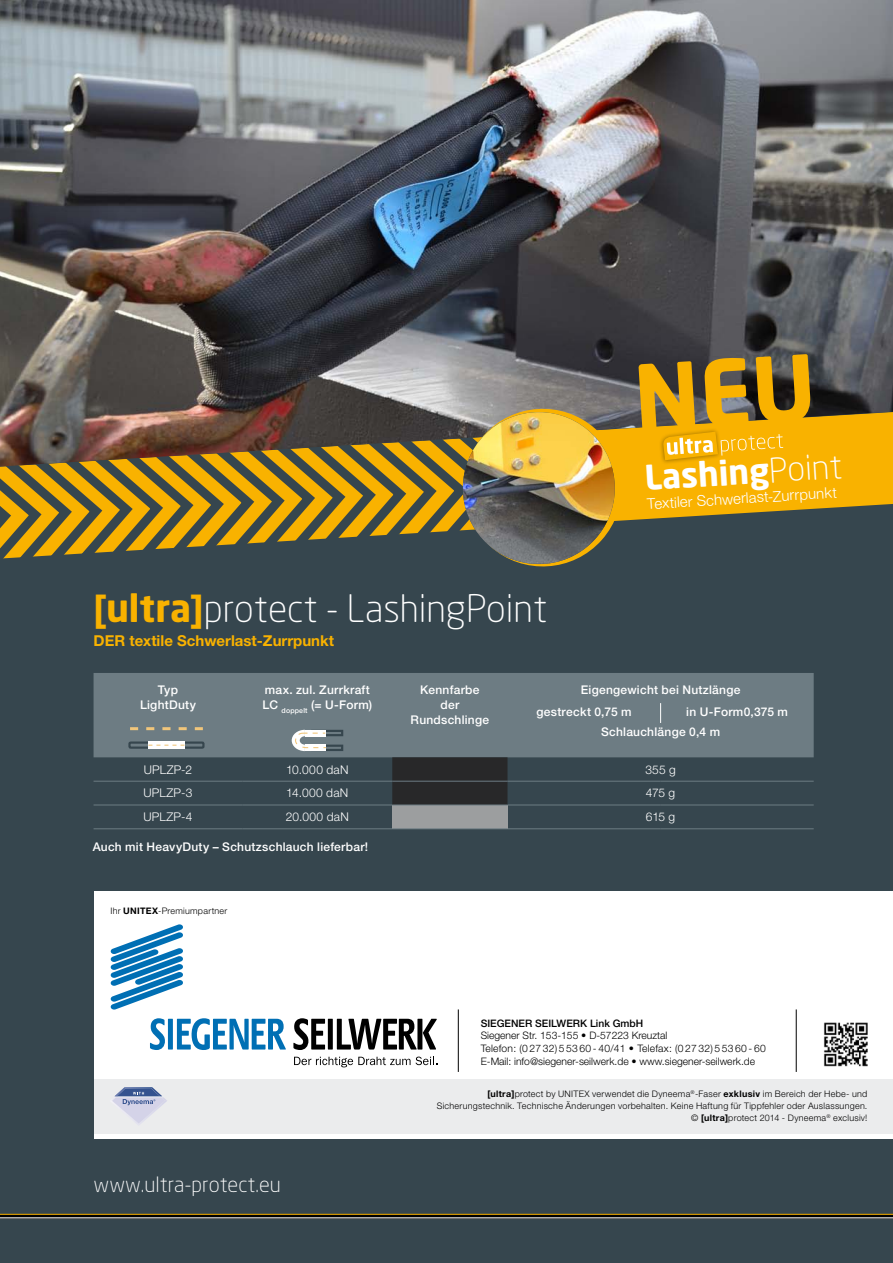
<style>
.page{position:relative;width:893px;height:1263px;background:#36464e}
.page>*{position:absolute;margin:0;border:0;box-sizing:border-box;transform-origin:0 0}
.t1{font:300 37.5px "Neo Sans";color:#fff}
.t2{font:700 33.75px "Neo Sans";color:#fff}
.t3{font:300 21px "Neo Sans";color:#fff}
.t4{font:700 15px "Helvetica Neue LT Std";color:#f9b200}
.t5{font:300 14.85px "Helvetica Neue LT Std";color:#fff}
.t6{font:500 12px/15px "Helvetica Neue LT Std";letter-spacing:.02em;color:#fff}
.t7{font:300 12px "Helvetica Neue LT Std";letter-spacing:.02em;color:#fff}
.t8{font:300 10.35px/12.9px "Helvetica Neue LT Std";color:#000}
.t9{font:500 10.35px "Helvetica Neue LT Std";color:#000}
.t10{font:300 9px/12px "Helvetica Neue LT Std";letter-spacing:.03em;color:#000;text-align:right}
.s1{font-weight:300}
.s2{font-family:"Helvetica Neue LT Std";font-weight:700;color:#f9b200}
.s3{font-weight:700;color:#f9b200}
.s4{font-weight:700}
</style>
<div class="page">
<svg style="left:631px;top:466px;width:262px;height:54px;background:#dba10b"></svg>
<img style="left:0;top:0;width:893px;height:466px">
<div style="left:94px;top:892px;width:799px;height:247px;background:#fff"></div>
<div style="left:94px;top:1079px;width:799px;height:55px;background:#ebeced"></div>
<hr style="left:0;top:1214px;width:893px;height:4px;background:#000">
<hr style="left:0;top:1214px;width:893px;height:1px;background:#f9b200">
<hr style="left:0;top:1217px;width:893px;height:1px;background:#fff">
<svg style="left:0;top:390px;width:631px;height:177px"></svg>
<img style="left:463px;top:412px;width:152px;height:152px">
<div style="left:659px;top:427px;width:63px;height:38px;background:#000;opacity:.38"></div>
<div style="left:94px;top:673px;width:720px;height:84px;background:#6d7c83"></div>
<svg style="left:392px;top:757px;width:115px;height:48px;background:#29292b"></svg>
<div style="left:392px;top:805px;width:115px;height:24px;background:#9c9e9f"></div>
<hr style="left:94px;top:781px;width:148px;height:1px;background:#6d7c83">
<hr style="left:242px;top:781px;width:150px;height:1px;background:#6d7c83">
<hr style="left:392px;top:781px;width:115px;height:1px;background:#6d7c83">
<hr style="left:507px;top:781px;width:154px;height:1px;background:#6d7c83">
<hr style="left:661px;top:781px;width:153px;height:1px;background:#6d7c83">
<hr style="left:94px;top:805px;width:148px;height:1px;background:#6d7c83">
<hr style="left:242px;top:805px;width:150px;height:1px;background:#6d7c83">
<hr style="left:392px;top:805px;width:115px;height:1px;background:#6d7c83">
<hr style="left:507px;top:805px;width:154px;height:1px;background:#6d7c83">
<hr style="left:661px;top:805px;width:153px;height:1px;background:#6d7c83">
<hr style="left:94px;top:828px;width:148px;height:1px;background:#6d7c83">
<hr style="left:242px;top:828px;width:150px;height:1px;background:#6d7c83">
<hr style="left:392px;top:828px;width:115px;height:1px;background:#6d7c83">
<hr style="left:507px;top:828px;width:154px;height:1px;background:#6d7c83">
<hr style="left:661px;top:828px;width:153px;height:1px;background:#6d7c83">
<svg style="left:660px;top:703px;width:1px;height:20px"></svg>
<svg style="left:130px;top:727px;width:73px;height:3px"></svg>
<div style="left:128px;top:741px;width:77px;height:8px;border:2px solid #36464e"></div>
<div style="left:148px;top:741px;width:37px;height:8px;background:#fff"></div>
<svg style="left:148px;top:745px;width:37px;height:1px"></svg>
<svg style="left:292px;top:728px;width:52px;height:24px"></svg>
<svg style="left:112px;top:1087px;width:55px;height:37px"></svg>
<svg style="left:110px;top:924px;width:73px;height:86px"></svg>
<svg style="left:150px;top:1018px;width:15px;height:32px"></svg>
<div style="left:168px;top:1019px;width:5px;height:30px;background:#006fb4"></div>
<svg style="left:177px;top:1018px;width:109px;height:32px"></svg>
<svg style="left:293px;top:1018px;width:32px;height:32px"></svg>
<div style="left:328px;top:1019px;width:5px;height:30px;background:#000"></div>
<svg style="left:337px;top:1019px;width:100px;height:30px"></svg>
<svg style="left:294px;top:1056px;width:143px;height:11px"></svg>
<hr style="left:458px;top:1009px;width:1px;height:63px;background:#000">
<hr style="left:796px;top:1009px;width:1px;height:63px;background:#000">
<img style="left:823px;top:1022px;width:45px;height:45px">
<svg style="left:638px;top:354px;width:174px;height:106px;background:#836c36"></svg>
<h2 class="t2" style="left:643px;top:464px;width:199px;rotate:-4deg">Lashing<span class="s1">Point</span></h2>
<h3 class="t5" style="left:647px;top:496px;width:191px;rotate:-4deg">Textiler Schwerlast-Zurrpunkt</h3>
<h1 class="t1" style="left:94px;top:592px;width:455px"><span class="s2">[</span><span class="s3">ultra</span><span class="s2">]</span>protect - LashingPoint</h1>
<h3 class="t4" style="left:94px;top:631px;width:242px">DER textile Schwerlast-Zurrpunkt</h3>
<h3 class="t6" style="left:140px;top:682px;width:57px;text-align:center">Typ<br>LightDuty</h3>
<h3 class="t6" style="left:263px;top:682px;width:111px">max. zul. Zurrkraft<br>LC <sub>doppelt</sub> (= U-Form)</h3>
<h3 class="t6" style="left:411px;top:682px;width:80px;text-align:center">Kennfarbe der<br>Rundschlinge</h3>
<h3 class="t6" style="left:536px;top:679px;width:205px;line-height:21.3px;text-indent:44px">Eigengewicht bei Nutzlänge gestreckt 0,75 m</h3>
<h3 class="t6" style="left:601px;top:701px;width:188px;line-height:20.7px;text-indent:85px">in U-Form0,375 m<br>Schlauchlänge 0,4 m</h3>
<h3 class="t7" style="left:144px;top:762px;width:50px">UPLZP-2</h3>
<h3 class="t7" style="left:286px;top:762px;width:64px">10.000 daN</h3>
<h3 class="t7" style="left:645px;top:762px;width:32px">355 g</h3>
<h3 class="t7" style="left:143px;top:786px;width:50px">UPLZP-3</h3>
<h3 class="t7" style="left:286px;top:786px;width:64px">14.000 daN</h3>
<h3 class="t7" style="left:646px;top:786px;width:31px">475 g</h3>
<h3 class="t7" style="left:143px;top:809px;width:50px">UPLZP-4</h3>
<h3 class="t7" style="left:286px;top:809px;width:64px">20.000 daN</h3>
<h3 class="t7" style="left:646px;top:809px;width:31px">615 g</h3>
<h3 class="t6" style="left:93px;top:839px;width:277px">Auch mit HeavyDuty – Schutzschlauch lieferbar!</h3>
<p class="t10" style="left:111px;top:905px;width:118px">Ihr <span class="s4">UNITEX</span>-Premiumpartner</p>
<h3 class="t3" style="left:94px;top:1175px;width:189px">www.ultra-protect.eu</h3>
<p class="t9" style="left:481px;top:1017px;width:164px">SIEGENER SEILWERK Link GmbH</p>
<p class="t8" style="left:481px;top:1029px;width:287px">Siegener Str. 153-155 • D-57223 Kreuztal<br>Telefon: (0 27 32) 5 53 60 - 40/41 • Telefax: (0 27 32) 5 53 60 - 60<br>E-Mail: info@siegener-seilwerk.de • www.siegener-seilwerk.de</p>
<p class="t10" style="left:437px;top:1087px;width:432px"><span class="s4">[ultra]</span>protect by UNITEX verwendet die Dyneema<sup>®</sup>-Faser <span class="s4">exklusiv</span> im Bereich der Hebe- und<br>Sicherungstechnik. Technische Änderungen vorbehalten. Keine Haftung für Tippfehler oder Auslassungen. © <span class="s4">[ultra]</span>protect 2014 - Dyneema<sup>®</sup> exclusiv!</p>
</div>
